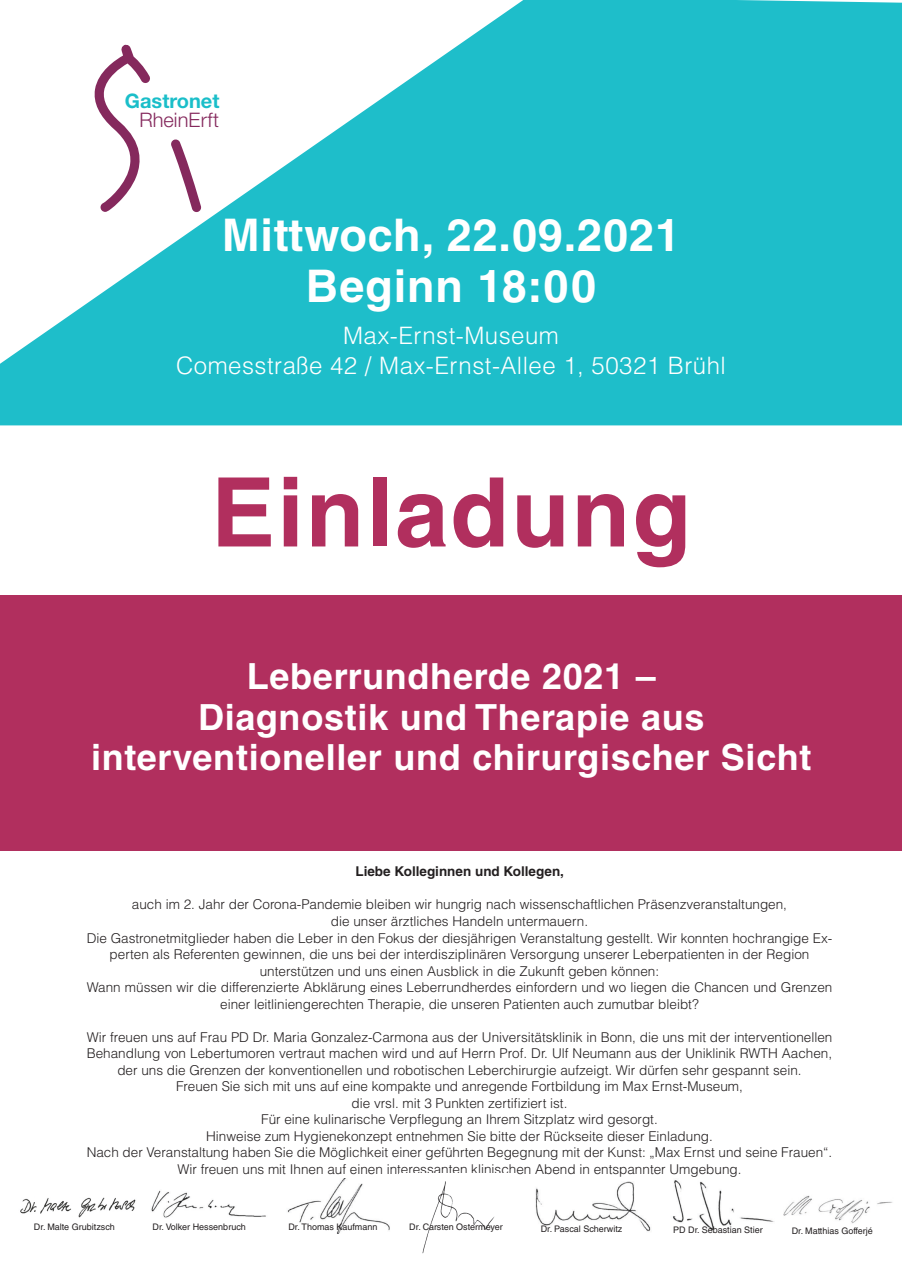
<style>
.page{position:relative;width:902px;height:1272px;background:#fff}
.page>*{position:absolute;margin:0;border:0;box-sizing:border-box;transform-origin:0 0}
.t1{font:700 96px "Helvetica LT Std";letter-spacing:.02em;color:#b12f5e}
.t2{font:700 45px/51px "Helvetica LT Std";letter-spacing:.02em;color:#fff;text-align:center}
.t3{font:700 36px/40.5px "Helvetica LT Std";letter-spacing:.02em;color:#fff;text-align:center}
.t4{font:300 24px/30px "Helvetica LT Std";letter-spacing:.02em;color:#fff;text-align:center}
.t5{font:700 19.95px "Helvetica Neue";color:#1abec9}
.t6{font:300 19.95px "Helvetica Neue";color:#85295d}
.t7{font:300 13.5px/16.5px "Helvetica LT Std";color:#231f20;text-align:center}
.t8{font:700 13.5px "Helvetica LT Std";color:#231f20}
.t9{font:9px "Helvetica LT Std";color:#231f20}
.t10{font:9px "Helvetica LT Std";letter-spacing:-.02em;color:#231f20}
</style>
<div class="page">
<div style="left:0;top:595px;width:901px;height:255px;background:#b12f5e"></div>
<svg style="left:0;top:0;width:901px;height:425px;fill:#1ebeca"></svg>
<img style="left:20px;top:1197px;width:116px;height:21px">
<img style="left:151px;top:1190px;width:115px;height:28px">
<img style="left:287px;top:1178px;width:103px;height:55px">
<img style="left:422px;top:1181px;width:73px;height:73px">
<img style="left:535px;top:1181px;width:116px;height:51px">
<img style="left:673px;top:1180px;width:101px;height:50px">
<img style="left:783px;top:1195px;width:110px;height:29px">
<h3 class="t5" style="left:125px;top:85px;width:96px">Gastronet</h3>
<h3 class="t6" style="left:139px;top:104px;width:81px">RheinErft</h3>
<h2 class="t2" style="left:222px;top:209px;width:459px">mittwoch, 22.09.2021<br>Beginn 18:00</h2>
<h3 class="t4" style="left:176px;top:320px;width:551px">Max-Ernst-Museum<br>Comesstraße 42 / Max-Ernst-Allee 1, 50321 Brühl</h3>
<h1 class="t1" style="left:211px;top:454px;width:481px">einladung</h1>
<h3 class="t3" style="left:91px;top:655px;width:721px">leberrundherde 2021 –<br>Diagnostik und therapie aus interventioneller und chirurgischer Sicht</h3>
<p class="t8" style="left:355px;top:863px;width:210px">liebe Kolleginnen und Kollegen,</p>
<p class="t7" style="left:87px;top:896px;width:747px">auch im 2. Jahr der Corona-Pandemie bleiben wir hungrig nach wissenschaftlichen Präsenzveranstaltungen,<br>die unser ärztliches Handeln untermauern.<br>Die Gastronetmitglieder haben die Leber in den Fokus der diesjährigen Veranstaltung gestellt. Wir konnten hochrangige Ex&shy;perten als Referenten gewinnen, die uns bei der interdisziplinären Versorgung unserer Leberpatienten in der Region unterstützen und uns einen Ausblick in die Zukunft geben können:<br>Wann müssen wir die differenzierte Abklärung eines Leberrundherdes einfordern und wo liegen die Chancen und Grenzen einer leitliniengerechten Therapie, die unseren Patienten auch zumutbar bleibt?</p>
<p class="t7" style="left:87px;top:1028px;width:747px">Wir freuen uns auf Frau PD Dr. Maria Gonzalez-Carmona aus der Universitätsklinik in Bonn, die uns mit der interventionellen Behandlung von Lebertumoren vertraut machen wird und auf Herrn Prof. Dr. Ulf Neumann aus der Uniklinik RWTH Aachen, der uns die Grenzen der konventionellen und robotischen Leberchirurgie aufzeigt. Wir dürfen sehr gespannt sein.<br>Freuen Sie sich mit uns auf eine kompakte und anregende Fortbildung im Max Ernst-Museum,<br>die vrsl. mit 3 Punkten zertifiziert ist.<br>Für eine kulinarische Verpflegung an Ihrem Sitzplatz wird gesorgt.<br>Hinweise zum Hygienekonzept entnehmen Sie bitte der Rückseite dieser Einladung.<br>Nach der Veranstaltung haben Sie die Möglichkeit einer geführten Begegnung mit der Kunst: „Max Ernst und seine Frauen“.<br>Wir freuen uns mit Ihnen auf einen interessanten klinischen Abend in entspannter Umgebung.</p>
<p class="t9" style="left:34px;top:1221px;width:82px">Dr. Malte Grubitzsch</p>
<p class="t9" style="left:153px;top:1221px;width:95px">Dr. Volker hessenbruch</p>
<p class="t9" style="left:288px;top:1221px;width:90px">Dr. Thomas Kaufmann</p>
<p class="t10" style="left:409px;top:1221px;width:95px">Dr. Carsten Ostermeyer</p>
<p class="t9" style="left:540px;top:1223px;width:83px">Dr. Pascal scherwitz</p>
<p class="t9" style="left:673px;top:1224px;width:91px">PD Dr. sebastian stier</p>
<p class="t9" style="left:791px;top:1225px;width:83px">Dr. Matthias Gofferjé</p>
</div>
